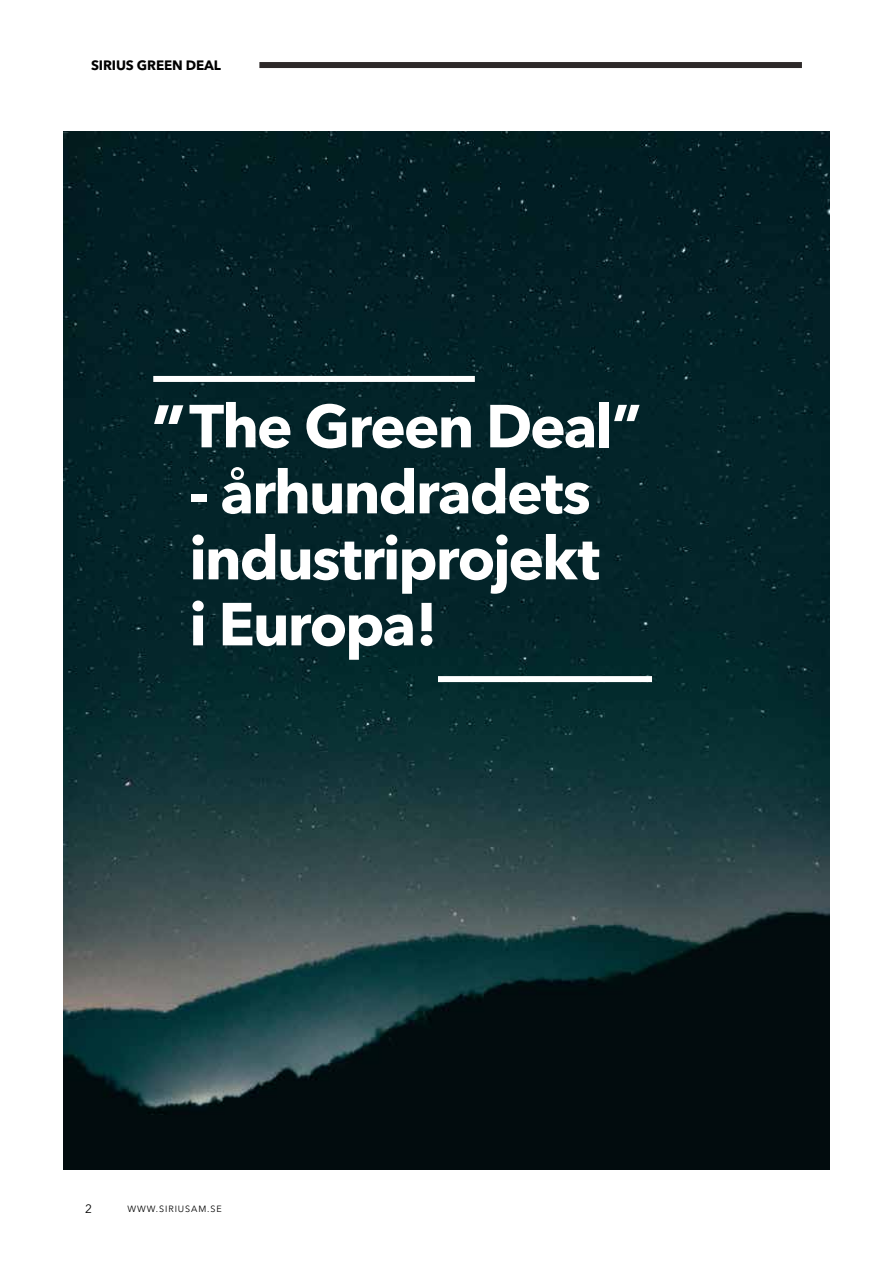
<style>
.page{position:relative;width:893px;height:1263px;background:#fff}
.page>*{position:absolute;margin:0;border:0;box-sizing:border-box;transform-origin:0 0}
.t1{font:700 69px "Avenir Next LT Pro";color:#fff}
.t2{font:700 60px/66px "Avenir Next LT Pro";letter-spacing:-.035em;color:#fff}
.t3{font:700 13.5px "Avenir Next LT Pro";letter-spacing:-.01em;color:#000}
.t4{font:12px "Avenir Next LT Pro";color:#000}
.t5{font:9px "Avenir Next LT Pro";letter-spacing:.1em;color:#000}
</style>
<div class="page">
<div style="left:259px;top:62px;width:543px;height:6px;background:#2e2a2a"></div>
<img style="left:64px;top:132px;width:765px;height:1037px">
<div style="left:438px;top:676px;width:214px;height:6px;background:#fff"></div>
<div style="left:153px;top:376px;width:322px;height:6px;background:#fff"></div>
<p class="t3" style="left:91px;top:57px;width:132px">SIRIUS GREEN DEAL</p>
<p class="t2" style="left:189px;top:393px;width:454px">The Green Deal”</p>
<p class="t2" style="left:189px;top:459px;width:412px">- århundradets industriprojekt i Europa!</p>
<p class="t1" style="left:151px;top:388px;width:36px">”</p>
<p class="t4" style="left:85px;top:1202px;width:8px">2</p>
<p class="t5" style="left:128px;top:1204px;width:96px">WWW.SIRIUSAM.SE</p>
</div>
